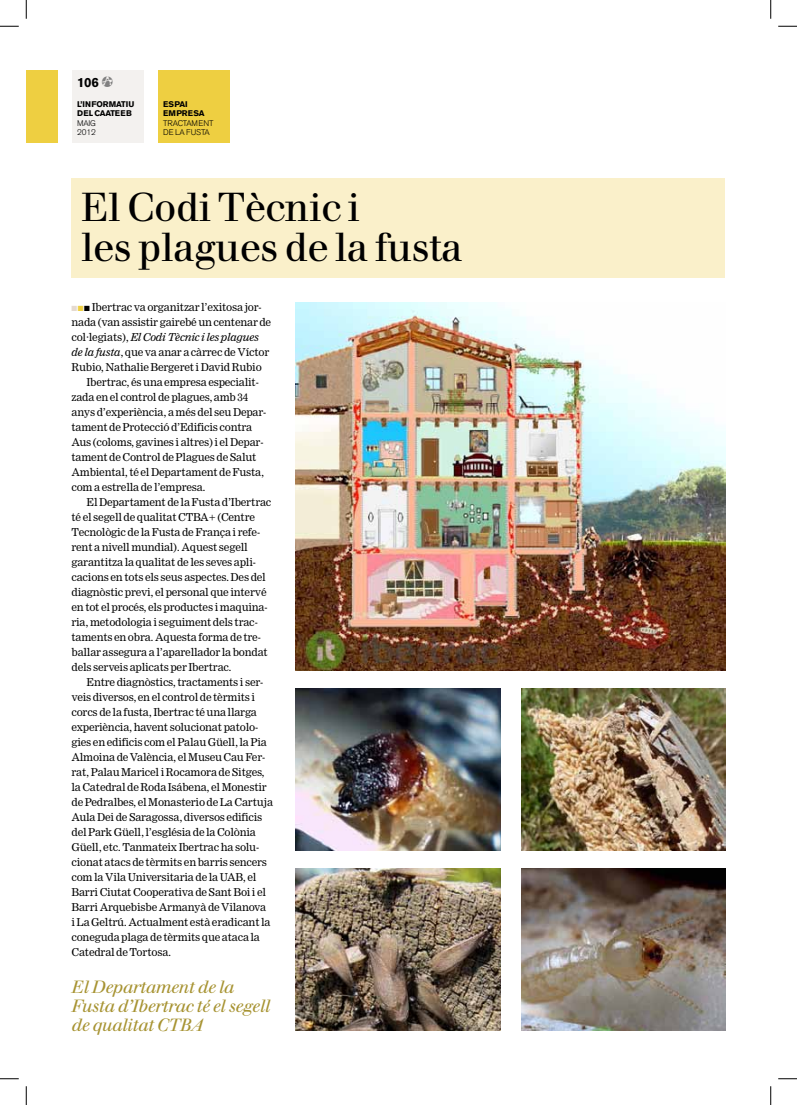
<style>
.page{position:relative;width:797px;height:1105px;background:#fff}
.page>*{position:absolute;margin:0;border:0;box-sizing:border-box;transform-origin:0 0}
.t1{font:40px/40px "Walbaum";letter-spacing:-.015em;color:#000}
.t2{font:italic 17.5px/18.8px "Walbaum";letter-spacing:-.015em;color:#a79332}
.t3{font:700 13.25px "Akzidenz Grotesk BE";color:#000}
.t4{font:10.62px "Clarion";letter-spacing:-.015em;color:#000}
.t5{font:italic 10.62px "Clarion";letter-spacing:-.015em;color:#000}
.t6{font:700 8.12px/9.4px "Akzidenz Grotesk BE";letter-spacing:.03em;color:#000}
.t7{font:300 8.12px/9.4px "Akzidenz Grotesk BE";letter-spacing:.07em;color:#000}
.t8{font:300 8.12px/9.4px "Akzidenz Grotesk BE";letter-spacing:.115em;color:#000}
.s1{font-family:"CAAT";font-weight:400;color:#808080}
.s2{color:#e5dad0}
.s3{color:#eecf41}
.s4{font-style:normal}
.s5{font-style:italic}
</style>
<div class="page">
<div style="left:72px;top:70px;width:71px;height:72px;background:#f3f1ef"></div>
<div style="left:26px;top:70px;width:31px;height:72px;background:#eecf41"></div>
<div style="left:71px;top:179px;width:654px;height:99px;background:#faf0ca"></div>
<img style="left:296px;top:303px;width:429px;height:367px">
<img style="left:296px;top:688px;width:204px;height:163px">
<img style="left:296px;top:868px;width:204px;height:163px">
<img style="left:521px;top:688px;width:204px;height:163px">
<img style="left:521px;top:868px;width:204px;height:163px">
<div style="left:158px;top:70px;width:71px;height:72px;background:#eecf41"></div>
<svg style="left:0;top:25px;width:19px;height:2px"></svg>
<svg style="left:778px;top:25px;width:19px;height:2px"></svg>
<svg style="left:0;top:1078px;width:19px;height:1px"></svg>
<svg style="left:778px;top:1078px;width:19px;height:1px"></svg>
<svg style="left:25px;top:0;width:2px;height:19px"></svg>
<svg style="left:25px;top:1086px;width:2px;height:19px"></svg>
<svg style="left:770px;top:0;width:1px;height:19px"></svg>
<svg style="left:770px;top:1086px;width:1px;height:19px"></svg>
<p class="t3" style="left:77px;top:75px;width:37px">106 <span class="s1">c</span></p>
<p class="t6" style="left:77px;top:99px;width:59px">L’INFORMATI U<br>DEL CAATEEB</p>
<p class="t7" style="left:77px;top:118px;width:20px">MAIG<br>2012</p>
<p class="t6" style="left:163px;top:100px;width:43px">ES PAI<br>EMPRESA</p>
<p class="t7" style="left:163px;top:118px;width:52px">TRACTAMENT<br>D E LA F USTA</p>
<p class="t8" style="left:163px;top:118px;width:62px">REHABILITACIÓ I<br>R STAURACIÓ</p>
<h1 class="t1" style="left:81px;top:188px;width:383px">El Codi Tècnic i<br>les plagues de la fusta</h1>
<p class="t4" style="left:71px;top:301px;width:191px"><span class="s2">■</span><span class="s3">■</span>■ Ibertrac va organitzar l’exitosa jor-</p>
<p class="t4" style="left:71px;top:316px;width:201px">nada (van assistir gairebé un centenar de</p>
<p class="t5" style="left:71px;top:331px;width:189px"><span class="s4">col·legiats),</span> El Codi Tècnic i les plagues</p>
<p class="t4" style="left:71px;top:346px;width:199px"><span class="s5">de la fusta</span>, que va anar a càrrec de Víctor</p>
<p class="t4" style="left:71px;top:361px;width:192px">Rubio, Nathalie Bergeret i David Rubio</p>
<p class="t4" style="left:86px;top:376px;width:174px">Ibertrac, és una empresa especialit-</p>
<p class="t4" style="left:71px;top:391px;width:178px">zada en el control de plagues, amb 34</p>
<p class="t4" style="left:71px;top:406px;width:196px">anys d’experiència, a més del seu Depar-</p>
<p class="t4" style="left:71px;top:421px;width:182px">tament de Protecció d’Edificis contra</p>
<p class="t4" style="left:71px;top:436px;width:193px">Aus (coloms, gavines i altres) i el Depar-</p>
<p class="t4" style="left:71px;top:451px;width:186px">tament de Control de Plagues de Salut</p>
<p class="t4" style="left:71px;top:466px;width:194px">Ambiental, té el Departament de Fusta,</p>
<p class="t4" style="left:71px;top:481px;width:136px">com a estrella de l’empresa.</p>
<p class="t4" style="left:86px;top:496px;width:186px">El Departament de la Fusta d’Ibertrac</p>
<p class="t4" style="left:71px;top:511px;width:185px">té el segell de qualitat CTBA+ (Centre</p>
<p class="t4" style="left:71px;top:526px;width:190px">Tecnològic de la Fusta de França i refe-</p>
<p class="t4" style="left:71px;top:541px;width:178px">rent a nivell mundial). Aquest segell</p>
<p class="t4" style="left:71px;top:556px;width:186px">garantitza la qualitat de les seves apli-</p>
<p class="t4" style="left:71px;top:571px;width:196px">cacions en tots els seus aspectes. Des del</p>
<p class="t4" style="left:71px;top:586px;width:196px">diagnòstic previ, el personal que intervé</p>
<p class="t4" style="left:71px;top:601px;width:197px">en tot el procés, els productes i maquina-</p>
<p class="t4" style="left:71px;top:616px;width:188px">ria, metodologia i seguiment dels trac-</p>
<p class="t4" style="left:71px;top:631px;width:191px">taments en obra. Aquesta forma de tre-</p>
<p class="t4" style="left:71px;top:646px;width:198px">ballar assegura a l’aparellador la bondat</p>
<p class="t4" style="left:71px;top:661px;width:161px">dels serveis aplicats per Ibertrac.</p>
<p class="t4" style="left:86px;top:676px;width:178px">Entre diagnòstics, tractaments i ser-</p>
<p class="t4" style="left:71px;top:691px;width:185px">veis diversos, en el control de tèrmits i</p>
<p class="t4" style="left:71px;top:706px;width:187px">corcs de la fusta, Ibertrac té una llarga</p>
<p class="t4" style="left:71px;top:721px;width:188px">experiència, havent solucionat patolo-</p>
<p class="t4" style="left:71px;top:736px;width:197px">gies en edificis com el Palau Güell, la Pia</p>
<p class="t4" style="left:71px;top:751px;width:195px">Almoina de València, el Museu Cau Fer-</p>
<p class="t4" style="left:71px;top:766px;width:195px">rat, Palau Maricel i Rocamora de Sitges,</p>
<p class="t4" style="left:71px;top:781px;width:197px">la Catedral de Roda Isábena, el Monestir</p>
<p class="t4" style="left:71px;top:796px;width:203px">de Pedralbes, el Monasterio de La Cartuja</p>
<p class="t4" style="left:71px;top:811px;width:192px">Aula Dei de Saragossa, diversos edificis</p>
<p class="t4" style="left:71px;top:826px;width:186px">del Park Güell, l’església de la Colònia</p>
<p class="t4" style="left:71px;top:841px;width:189px">Güell, etc. Tanmateix Ibertrac ha solu-</p>
<p class="t4" style="left:71px;top:856px;width:197px">cionat atacs de tèrmits en barris sencers</p>
<p class="t4" style="left:71px;top:871px;width:186px">com la Vila Universitaria de la UAB, el</p>
<p class="t4" style="left:71px;top:886px;width:196px">Barri Ciutat Cooperativa de Sant Boi i el</p>
<p class="t4" style="left:71px;top:901px;width:196px">Barri Arquebisbe Armanyà de Vilanova</p>
<p class="t4" style="left:71px;top:916px;width:200px">i La Geltrú. Actualment està eradicant la</p>
<p class="t4" style="left:71px;top:931px;width:190px">coneguda plaga de tèrmits que ataca la</p>
<p class="t4" style="left:71px;top:946px;width:101px">Catedral de Tortosa.</p>
<h2 class="t2" style="left:71px;top:978px;width:200px">El Departament de la<br>Fusta d’Ibertrac té el segell de qualitat CTBA</h2>
</div>
